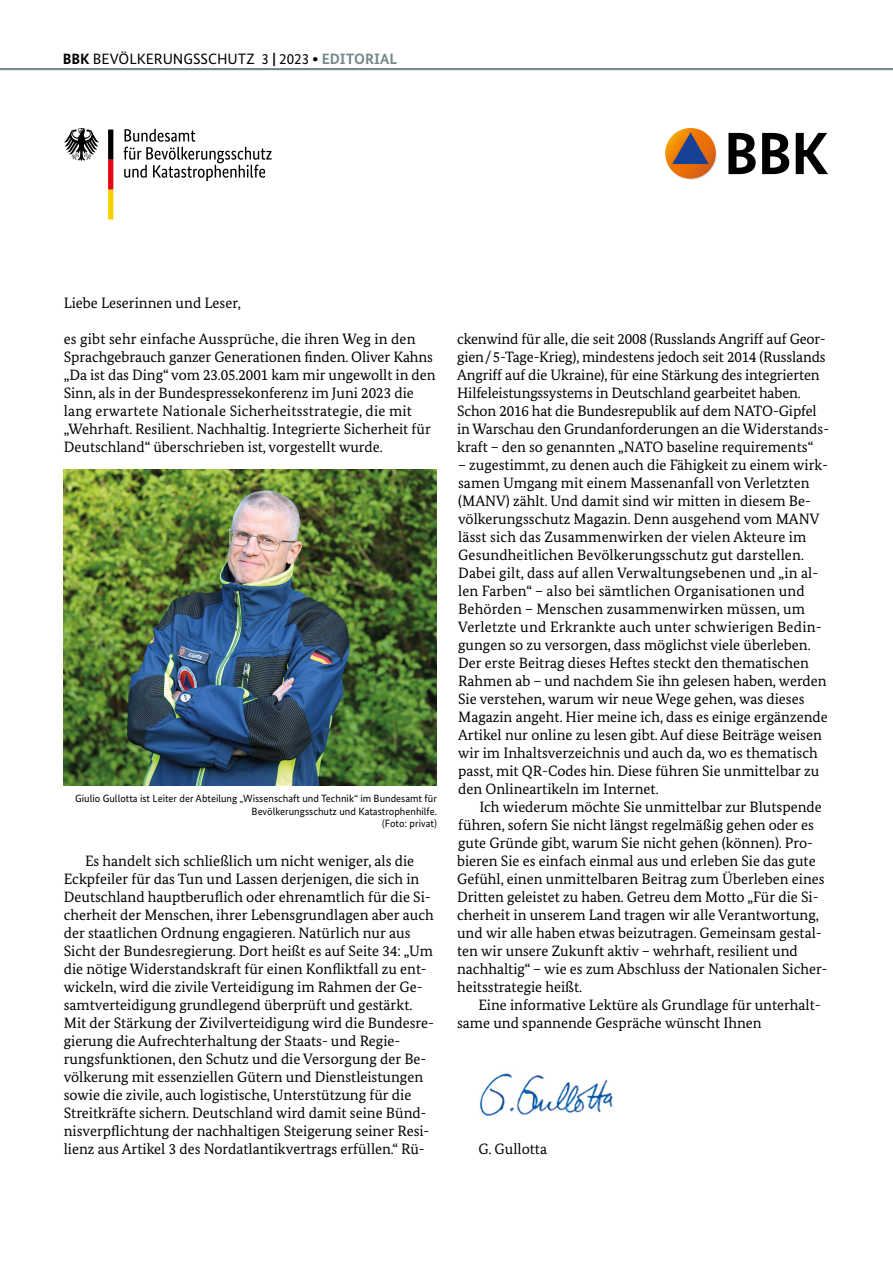
<style>
.page{position:relative;width:893px;height:1263px;background:#fff}
.page>*{position:absolute;margin:0;border:0;box-sizing:border-box;transform-origin:0 0}
.Fließtext{font:15px/18px "Bundes Serif";color:#000}
.Fließtext_ohne_Einzug{font:15px/18px "Bundes Serif";color:#000}
.t1{font:15px "Bundes Sans";color:#000}
.t2{font:10.5px/12.6px "Bundes Sans";color:#000;text-align:right}
.s1{font-weight:700}
.s2{font-weight:700;color:#78878e}
</style>
<div class="page">
<svg style="left:666px;top:129px;width:51px;height:51px"></svg>
<svg style="left:665px;top:128px;width:51px;height:51px"></svg>
<svg style="left:672px;top:132px;width:37px;height:32px"></svg>
<svg style="left:728px;top:133px;width:28px;height:41px"></svg>
<svg style="left:762px;top:133px;width:27px;height:41px"></svg>
<svg style="left:796px;top:133px;width:32px;height:41px"></svg>
<img style="left:64px;top:470px;width:373px;height:315px">
<img style="left:479px;top:1073px;width:134px;height:43px">
<hr style="left:0;top:68px;width:893px;height:2px;background:#78878e">
<svg style="left:124px;top:129px;width:148px;height:52px"></svg>
<svg style="left:64px;top:128px;width:35px;height:33px"></svg>
<svg style="left:108px;top:129px;width:5px;height:90px"></svg>
<p class="t1" style="left:63px;top:50px;width:336px"><span class="s1">BBK</span> BEVÖLKERUNGSSCHUTZ 3 <span class="s1">|</span> 2023 <span class="s1">∙</span> <span class="s2">EDITORIAL</span></p>
<h1 class="Fließtext" style="left:64px;top:293px;width:179px">Liebe Leserinnen und Leser,</h1>
<p class="Fließtext_ohne_Einzug" style="left:64px;top:329px;width:373px">es gibt sehr einfache Aussprüche, die ihren Weg in den Sprachgebrauch ganzer Generationen finden. Oliver Kahns „Da ist das Ding“ vom 23.05.2001 kam mir ungewollt in den Sinn, als in der Bundespressekonferenz im Juni 2023 die lang erwartete Nationale Sicherheitsstrategie, die mit „Wehrhaft. Resilient. Nachhaltig. Integrierte Sicherheit für Deutschland“ überschrieben ist, vorgestellt wurde.</p>
<p class="t2" style="left:75px;top:792px;width:364px">Giulio Gullotta ist Leiter der Abteilung „Wissenschaft und Technik“ im Bundesamt für<br>Bevölkerungsschutz und Katastrophenhilfe.<br>(Foto: privat)</p>
<p class="Fließtext" style="left:64px;top:851px;width:372px;text-indent:21px">Es handelt sich schließlich um nicht weniger, als die Eckpfeiler für das Tun und Lassen derjenigen, die sich in Deutschland hauptberuflich oder ehrenamtlich für die Si&shy;cherheit der Menschen, ihrer Lebensgrundlagen aber auch der staatlichen Ordnung engagieren. Natürlich nur aus Sicht der Bundesregierung. Dort heißt es auf Seite 34: „Um die nötige Widerstandskraft für einen Konfliktfall zu ent&shy;wickeln, wird die zivile Verteidigung im Rahmen der Ge&shy;samtverteidigung grundlegend überprüft und gestärkt.<br>Mit der Stärkung der Zivilverteidigung wird die Bundesre&shy;gierung die Aufrechterhaltung der Staats- und Regie&shy;rungsfunktionen, den Schutz und die Versorgung der Be&shy;völkerung mit essenziellen Gütern und Dienstleistungen sowie die zivile, auch logistische, Unterstützung für die Streitkräfte sichern. Deutschland wird damit seine Bünd&shy;nisverpflichtung der nachhaltigen Steigerung seiner Resi&shy;lienz aus Artikel 3 des Nordatlantikvertrags erfüllen.“ Rü-</p>
<p class="Fließtext" style="left:457px;top:329px;width:374px">ckenwind für alle, die seit 2008 (Russlands Angriff auf Geor&shy;gien/5-Tage-Krieg), mindestens jedoch seit 2014 (Russlands Angriff auf die Ukraine), für eine Stärkung des integrierten Hilfeleistungssystems in Deutschland gearbeitet haben.<br>Schon 2016 hat die Bundesrepublik auf dem NATO-Gipfel in Warschau den Grundanforderungen an die Widerstands&shy;kraft – den so genannten „NATO baseline requirements“</p>
<p class="Fließtext" style="left:458px;top:455px;width:371px">– zugestimmt, zu denen auch die Fähigkeit zu einem wirk&shy;samen Umgang mit einem Massenanfall von Verletzten (MANV) zählt. Und damit sind wir mitten in diesem Be&shy;völkerungsschutz Magazin. Denn ausgehend vom MANV lässt sich das Zusammenwirken der vielen Akteure im Gesundheitlichen Bevölkerungsschutz gut darstellen.<br>Dabei gilt, dass auf allen Verwaltungsebenen und „in al&shy;len Farben“ – also bei sämtlichen Organisationen und Behörden – Menschen zusammenwirken müssen, um Verletzte und Erkrankte auch unter schwierigen Bedin&shy;gungen so zu versorgen, dass möglichst viele überleben.<br>Der erste Beitrag dieses Heftes steckt den thematischen Rahmen ab – und nachdem Sie ihn gelesen haben, werden Sie verstehen, warum wir neue Wege gehen, was dieses Magazin angeht. Hier meine ich, dass es einige ergänzende Artikel nur online zu lesen gibt. Auf diese Beiträge weisen wir im Inhaltsverzeichnis und auch da, wo es thematisch passt, mit QR-Codes hin. Diese führen Sie unmittelbar zu den Onlineartikeln im Internet.</p>
<p class="Fließtext" style="left:457px;top:797px;width:372px;text-indent:22px">Ich wiederum möchte Sie unmittelbar zur Blutspende führen, sofern Sie nicht längst regelmäßig gehen oder es gute Gründe gibt, warum Sie nicht gehen (können). Pro&shy;bieren Sie es einfach einmal aus und erleben Sie das gute Gefühl, einen unmittelbaren Beitrag zum Überleben eines Dritten geleistet zu haben. Getreu dem Motto „Für die Si&shy;cherheit in unserem Land tragen wir alle Verantwortung, und wir alle haben etwas beizutragen. Gemeinsam gestal&shy;ten wir unsere Zukunft aktiv – wehrhaft, resilient und nachhaltig“ – wie es zum Abschluss der Nationalen Sicher&shy;heitsstrategie heißt.</p>
<p class="Fließtext" style="left:457px;top:995px;width:365px;text-indent:21px">Eine informative Lektüre als Grundlage für unterhalt&shy;same und spannende Gespräche wünscht Ihnen</p>
<p class="Fließtext" style="left:478px;top:1139px;width:70px">G. Gullotta</p>
</div>
